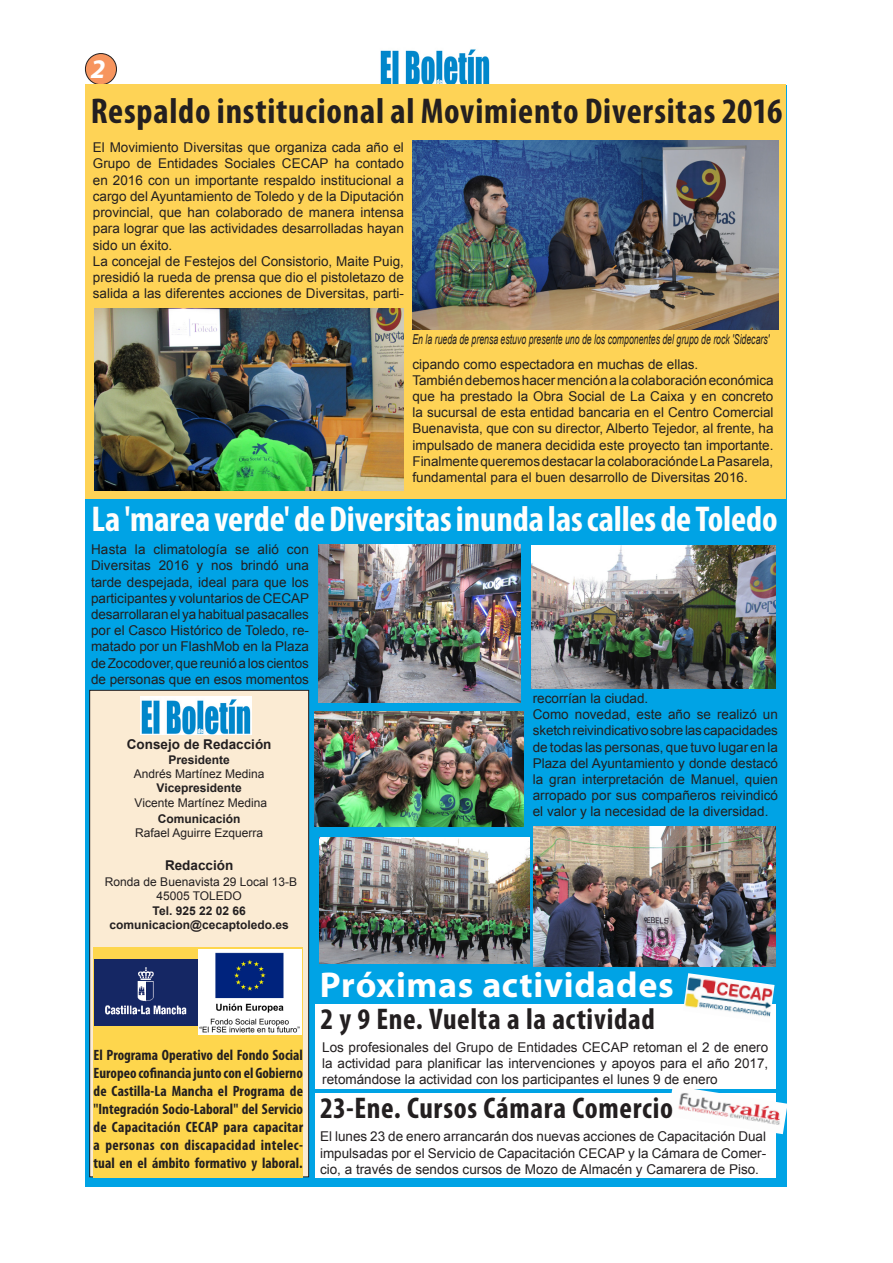
<style>
.page{position:relative;width:893px;height:1263px;background:#fff}
.page>*{position:absolute;margin:0;border:0;box-sizing:border-box;transform-origin:0 0}
.Encabezado_de_barra{font:700 condensed 36px "Myriad Pro";letter-spacing:-.005em;color:#fffefc}
.Encabezado_de_barra-2{font:700 condensed 36px "Myriad Pro";letter-spacing:.02em;color:#231f20}
.Encabezado_de_barra-3{font:700 36px "Myriad Pro";letter-spacing:.02em;color:#fff}
.Encabezado_de_barra-4{font:700 condensed 30px "Myriad Pro";letter-spacing:.02em;color:#231f20}
.Barra_lateral{font:italic 700 27px "Myriad Pro";color:#fff}
.t1{font:700 condensed 15px/18px "Myriad Pro";color:#231f20;text-align:justify}
.t2{font:italic 13.65px "Arial";color:#231f20;scale:.64 1}
.t3{font:13.5px/16.2px "Arial";color:#231f20;text-align:justify}
.t4{font:700 13.5px "Arial";color:#231f20}
.t5{font:12px "Arial";color:#231f20}
.t6{font:700 12px "Arial";color:#231f20}
</style>
<div class="page">
<div style="left:85px;top:54px;width:31px;height:31px;background:#f7955e;border-radius:50%"></div>
<div style="left:85px;top:53px;width:32px;height:32px;border:1px solid #231f20;border-radius:50%"></div>
<img style="left:380px;top:49px;width:110px;height:35px">
<div style="left:85px;top:85px;width:702px;height:1101px;background:#00a3e5"></div>
<div style="left:85px;top:84px;width:701px;height:414px;background:#fed356"></div>
<div style="left:90px;top:690px;width:219px;height:487px;background:#fbebd3"></div>
<div style="left:89px;top:690px;width:220px;height:487px;border:1px solid #231f20"></div>
<div style="left:94px;top:947px;width:209px;height:231px;background:#fed64d"></div>
<img style="left:140px;top:697px;width:111px;height:37px">
<div style="left:315px;top:1093px;width:461px;height:85px;background:#fff"></div>
<img style="left:412px;top:141px;width:367px;height:188px">
<img style="left:531px;top:546px;width:245px;height:142px">
<img style="left:95px;top:959px;width:102px;height:66px">
<img style="left:199px;top:950px;width:102px;height:84px">
<img style="left:95px;top:308px;width:308px;height:183px">
<div style="left:315px;top:1004px;width:461px;height:84px;background:#fff"></div>
<img style="left:320px;top:837px;width:209px;height:126px">
<img style="left:533px;top:827px;width:243px;height:139px">
<img style="left:318px;top:544px;width:202px;height:159px">
<img style="left:315px;top:711px;width:208px;height:116px">
<img style="left:684px;top:973px;width:90px;height:44px">
<img style="left:668px;top:1088px;width:119px;height:46px">
<p class="Barra_lateral" style="left:91px;top:51px;width:16px">2</p>
<p class="Encabezado_de_barra-2" style="left:91px;top:89px;width:693px">Respaldo institucional al Movimiento Diversitas 2016</p>
<p class="t3" style="left:93px;top:139px;width:313px">El Movimiento Diversitas que organiza cada año el Grupo de Entidades Sociales CECAP ha contado en 2016 con un importante respaldo institucional a cargo del Ayuntamiento de Toledo y de la Diputación provincial, que han colaborado de manera intensa para lograr que las actividades desarrolladas hayan sido un éxito.</p>
<p class="t3" style="left:93px;top:253px;width:313px">La concejal de Festejos del Consistorio, Maite Puig, presidió la rueda de prensa que dio el pistoletazo de salida a las diferentes acciones de Diversitas, parti-</p>
<p class="t2" style="left:412px;top:330px;width:559px">En la rueda de prensa estuvo presente uno de los componentes del grupo de rock 'Sidecars'</p>
<p class="t3" style="left:412px;top:356px;width:287px">cipando como espectadora en muchas de ellas.</p>
<p class="t3" style="left:412px;top:372px;width:363px">También debemos hacer mención a la colaboración económica que ha prestado la Obra Social de La Caixa y en concreto la sucursal de esta entidad bancaria en el Centro Comercial Buenavista, que con su director, Alberto Tejedor, al frente, ha impulsado de manera decidida este proyecto tan importante.</p>
<p class="t3" style="left:412px;top:453px;width:362px">Finalmente queremos destacar la colaboraciónde La Pasarela, fundamental para el buen desarrollo de Diversitas 2016.</p>
<p class="Encabezado_de_barra" style="left:91px;top:497px;width:688px">La 'marea verde' de Diversitas inunda las calles de Toledo</p>
<p class="t3" style="left:91px;top:541px;width:220px">Hasta la climatología se alió con Diversitas 2016 y nos brindó una tarde despejada, ideal para que los participantes y voluntarios de CECAP desarrollaran el ya habitual pasacalles por el Casco Histórico de Toledo, re&shy;matado por un FlashMob en la Plaza de Zocodover, que reunió a los cientos de personas que en esos momentos</p>
<p class="t4" style="left:127px;top:735px;width:146px">Consejo de Redacción</p>
<p class="t6" style="left:168px;top:751px;width:63px">Presidente</p>
<p class="t5" style="left:134px;top:765px;width:132px">Andrés Martínez Medina</p>
<p class="t6" style="left:157px;top:780px;width:87px">Vicepresidente</p>
<p class="t5" style="left:135px;top:794px;width:134px">Vicente Martínez Medina</p>
<p class="t6" style="left:158px;top:810px;width:84px">Comunicación</p>
<p class="t5" style="left:135px;top:825px;width:130px">Rafael Aguirre Ezquerra</p>
<p class="t4" style="left:165px;top:855px;width:70px">Redacción</p>
<p class="t5" style="left:105px;top:873px;width:194px">Ronda de Buenavista 29 Local 13-B</p>
<p class="t5" style="left:156px;top:888px;width:87px">45005 TOLEDO</p>
<p class="t6" style="left:153px;top:902px;width:95px">Tel. 925 22 02 66</p>
<p class="t6" style="left:110px;top:916px;width:181px">comunicacion@cecaptoledo.es</p>
<p class="t3" style="left:533px;top:690px;width:117px">recorrían la ciudad.</p>
<p class="t3" style="left:533px;top:706px;width:247px">Como novedad, este año se realizó un sketch reivindicativo sobre las capacidades de todas las personas, que tuvo lugar en la Plaza del Ayuntamiento y donde destacó la gran interpretación de Manuel, quien arropado por sus compañeros reivindicó el valor y la necesidad de la diversidad.</p>
<p class="t1" style="left:94px;top:1046px;width:211px">El Programa Operativo del Fondo Social Europeo cofinancia junto con el Gobierno de Castilla-La Mancha el Programa de "Integración Socio-Laboral" del Servicio de Capacitación CECAP para capacitar a personas con discapacidad intelec&shy;tual en el ámbito formativo y laboral.</p>
<p class="Encabezado_de_barra-3" style="left:320px;top:961px;width:355px">Próximas actividades</p>
<p class="Encabezado_de_barra-4" style="left:320px;top:1000px;width:336px">2 y 9 Ene. Vuelta a la actividad</p>
<p class="t3" style="left:322px;top:1039px;width:448px">Los profesionales del Grupo de Entidades CECAP retoman el 2 de enero la actividad para planificar las intervenciones y apoyos para el año 2017, retomándose la actividad con los participantes el lunes 9 de enero</p>
<p class="Encabezado_de_barra-4" style="left:320px;top:1090px;width:355px">23-Ene. Cursos Cámara Comercio</p>
<p class="t3" style="left:320px;top:1128px;width:448px">El lunes 23 de enero arrancarán dos nuevas acciones de Capacitación Dual impulsadas por el Servicio de Capacitación CECAP y la Cámara de Comer&shy;cio, a través de sendos cursos de Mozo de Almacén y Camarera de Piso.</p>
</div>
